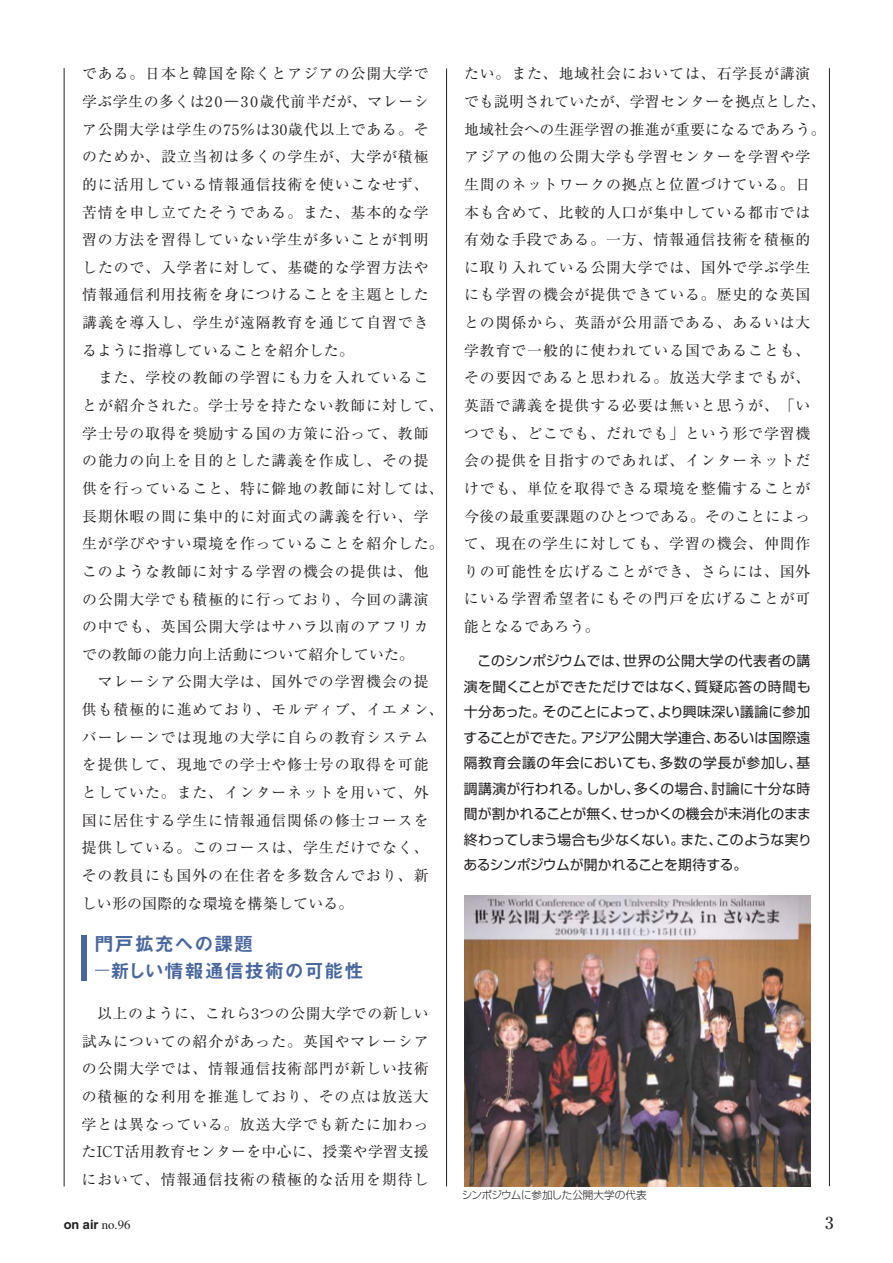
<style>
.page{position:relative;width:893px;height:1263px;background:#fff}
.page>*{position:absolute;margin:0;border:0;box-sizing:border-box;transform-origin:0 0}
.t1{font:19.2px/26.5px "Midashi Go MB31";letter-spacing:.05em;color:#49669e}
.t2{font:500 16.95px "Ryumin";color:#231f20}
.t3{font:14.85px/27.6px "Ryumin";letter-spacing:.06em;color:#231f20}
.t4{font:13.8px/25.5px "Shin Go";letter-spacing:-.02em;color:#231f20;text-align:justify}
.t5{font:12.75px "Midashi Go MB31";color:#231f20}
.t6{font:300 10.65px "Shin Go";letter-spacing:-.03em;color:#231f20}
.s1{font-family:"Shin Go";font-weight:300}
.s2{font-family:"Ryumin";font-weight:300}
</style>
<div class="page">
<img style="left:464px;top:895px;width:346px;height:291px">
<div style="left:82px;top:935px;width:5px;height:45px;background:#49669e"></div>
<svg style="left:95px;top:970px;width:14px;height:1px"></svg>
<hr style="left:64px;top:68px;width:1px;height:1118px;background:#231f20">
<hr style="left:829px;top:68px;width:1px;height:1118px;background:#231f20">
<hr style="left:446px;top:68px;width:1px;height:1118px;background:#231f20">
<p class="t3" style="left:82px;top:62px;width:363px">である。日本と韓国を除くとアジアの公開大学で学ぶ学生の多くは20<span class="s1">ー</span>30歳代前半だが、マレーシア公開大学は学生の75％は30歳代以上である。そのためか、設立当初は多くの学生が、大学が積極的に活用している情報通信技術を使いこなせず、苦情を申し立てたそうである。また、基本的な学習の方法を習得していない学生が多いことが判明したので、入学者に対して、基礎的な学習方法や情報通信利用技術を身につけることを主題とした講義を導入し、学生が遠隔教育を通じて自習できるように指導していることを紹介した。<br>　また、学校の教師の学習にも力を入れていることが紹介された。学士号を持たない教師に対して、学士号の取得を奨励する国の方策に沿って、教師の能力の向上を目的とした講義を作成し、その提供を行っていること、特に僻地の教師に対しては、長期休暇の間に集中的に対面式の講義を行い、学生が学びやすい環境を作っていることを紹介した。このような教師に対する学習の機会の提供は、他の公開大学でも積極的に行っており、今回の講演の中でも、英国公開大学はサハラ以南のアフリカでの教師の能力向上活動について紹介していた。<br>　マレーシア公開大学は、国外での学習機会の提供も積極的に進めており、モルディブ、イエメン、バーレーンでは現地の大学に自らの教育システムを提供して、現地での学士や修士号の取得を可能としていた。また、インターネットを用いて、外国に居住する学生に情報通信関係の修士コースを提供している。このコースは、学生だけでなく、その教員にも国外の在住者を多数含んでおり、新しい形の国際的な環境を構築している。</p>
<p class="t1" style="left:110px;top:933px;width:255px;text-indent:-16px">門戸拡充への課題<br>新しい情報通信技術の可能性</p>
<p class="t3" style="left:82px;top:1002px;width:348px;text-align:justify">　以上のように、これら3つの公開大学での新しい試みについての紹介があった。英国やマレーシアの公開大学では、情報通信技術部門が新しい技術の積極的な利用を推進しており、その点は放送大学とは異なっている。放送大学でも新たに加わったICT活用教育センターを中心に、授業や学習支援において、情報通信技術の積極的な活用を期待し</p>
<p class="t3" style="left:464px;top:62px;width:363px">たい。また、地域社会においては、石学長が講演でも説明されていたが、学習センターを拠点とした、地域社会への生涯学習の推進が重要になるであろう。アジアの他の公開大学も学習センターを学習や学生間のネットワークの拠点と位置づけている。日本も含めて、比較的人口が集中している都市では有効な手段である。一方、情報通信技術を積極的に取り入れている公開大学では、国外で学ぶ学生にも学習の機会が提供できている。歴史的な英国との関係から、英語が公用語である、あるいは大学教育で一般的に使われている国であることも、その要因であると思われる。放送大学までもが、英語で講義を提供する必要は無いと思うが、「いつでも、どこでも、だれでも」という形で学習機会の提供を目指すのであれば、インターネットだけでも、単位を取得できる環境を整備することが今後の最重要課題のひとつである。そのことによって、現在の学生に対しても、学習の機会、仲間作りの可能性を広げることができ、さらには、国外にいる学習希望者にもその門戸を広げることが可能となるであろう。</p>
<p class="t4" style="left:463px;top:650px;width:350px">　このシンポジウムでは、世界の公開大学の代表者の講演を聞くことができただけではなく、質疑応答の時間も十分あった。そのことによって、より興味深い議論に参加することができた。アジア公開大学連合、あるいは国際遠隔教育会議の年会においても、多数の学長が参加し、基調講演が行われる。しかし、多くの場合、討論に十分な時間が割かれることが無く、せっかくの機会が未消化のまま終わってしまう場合も少なくない。また、このような実りあるシンポジウムが開かれることを期待する。</p>
<p class="t6" style="left:462px;top:1191px;width:186px">シンポジウムに参加した公開大学の代表</p>
<p class="t5" style="left:64px;top:1219px;width:68px">on air <span class="s2">no.96</span></p>
<p class="t2" style="left:825px;top:1217px;width:10px">3</p>
</div>
